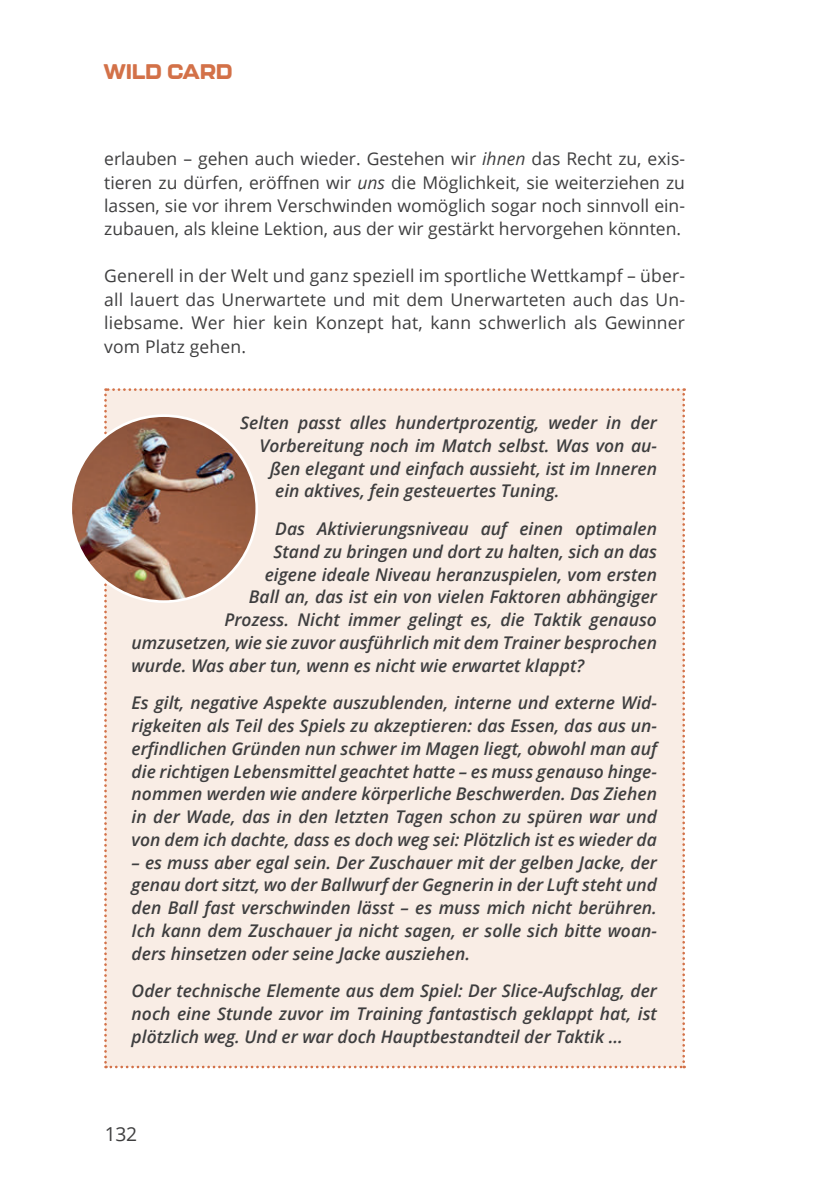
<style>
.page{position:relative;width:819px;height:1191px;background:#fff}
.page>*{position:absolute;margin:0;border:0;box-sizing:border-box;transform-origin:0 0}
.t1{font:800 21px "Kallisto";letter-spacing:-.01em;color:#d37148}
.t2{font:19.25px "Open Sans";color:#3e3e3f}
.t3{font:italic 600 17.5px/22.8px "Open Sans";color:#3e3e3f;text-align:justify}
.t4{font:17.5px/23.4px "Open Sans";letter-spacing:.005em;color:#3e3e3f;text-align:justify}
.s1{font-style:italic}
</style>
<div class="page">
<div style="left:104px;top:388px;width:581px;height:680px;background:#f9ede5"></div>
<img style="left:71px;top:415px;width:186px;height:186px;border-radius:93px">
<p class="t1" style="left:104px;top:59px;width:130px">WILD CARD</p>
<p class="t4" style="left:104px;top:146px;width:582px">erlauben – gehen auch wieder. Gestehen wir <span class="s1">ihnen</span> das Recht zu, exis&shy;tieren zu dürfen, eröffnen wir <span class="s1">uns</span> die Möglichkeit, sie weiterziehen zu lassen, sie vor ihrem Verschwinden womöglich sogar noch sinnvoll ein&shy;zubauen, als kleine Lektion, aus der wir gestärkt hervorgehen könnten.</p>
<p class="t4" style="left:104px;top:264px;width:582px">Generell in der Welt und ganz speziell im sportliche Wettkampf – über&shy;all lauert das Unerwartete und mit dem Unerwarteten auch das Un&shy;liebsame. Wer hier kein Konzept hat, kann schwerlich als Gewinner vom Platz gehen.</p>
<p class="t3" style="left:240px;top:411px;width:418px">Selten passt alles hundertprozentig, weder in der</p>
<p class="t3" style="left:259px;top:434px;width:399px">Vorbereitung noch im Match selbst. Was von au-</p>
<p class="t3" style="left:270px;top:456px;width:388px">ßen elegant und einfach aussieht, ist im Inneren</p>
<p class="t3" style="left:275px;top:479px;width:286px">ein aktives, fein gesteuertes Tuning.</p>
<p class="t3" style="left:275px;top:517px;width:383px">Das Aktivierungsniveau auf einen optimalen</p>
<p class="t3" style="left:273px;top:539px;width:385px">Stand zu bringen und dort zu halten, sich an das</p>
<p class="t3" style="left:265px;top:562px;width:393px">eigene ideale Niveau heranzuspielen, vom ersten</p>
<p class="t3" style="left:249px;top:585px;width:409px">Ball an, das ist ein von vielen Faktoren abhängiger</p>
<p class="t3" style="left:224px;top:608px;width:434px">Prozess. Nicht immer gelingt es, die Taktik genauso</p>
<p class="t3" style="left:132px;top:630px;width:527px">umzusetzen, wie sie zuvor ausführlich mit dem Trainer besprochen</p>
<p class="t3" style="left:132px;top:653px;width:454px">wurde. Was aber tun, wenn es nicht wie erwartet klappt?</p>
<p class="t3" style="left:132px;top:691px;width:527px">Es gilt, negative Aspekte auszublenden, interne und externe Wid&shy;rigkeiten als Teil des Spiels zu akzeptieren: das Essen, das aus un&shy;erfindlichen Gründen nun schwer im Magen liegt, obwohl man auf die richtigen Lebensmittel geachtet hatte – es muss genauso hinge&shy;nommen werden wie andere körperliche Beschwerden. Das Ziehen in der Wade, das in den letzten Tagen schon zu spüren war und von dem ich dachte, dass es doch weg sei: Plötzlich ist es wieder da</p>
<p class="t3" style="left:132px;top:850px;width:527px">– es muss aber egal sein. Der Zuschauer mit der gelben Jacke, der genau dort sitzt, wo der Ballwurf der Gegnerin in der Luft steht und den Ball fast verschwinden lässt – es muss mich nicht berühren.<br>Ich kann dem Zuschauer ja nicht sagen, er solle sich bitte woan&shy;ders hinsetzen oder seine Jacke ausziehen.</p>
<p class="t3" style="left:132px;top:979px;width:527px">Oder technische Elemente aus dem Spiel: Der Slice-Aufschlag, der noch eine Stunde zuvor im Training fantastisch geklappt hat, ist plötzlich weg. Und er war doch Hauptbestandteil der Taktik ...</p>
<p class="t2" style="left:105px;top:1121px;width:34px">132</p>
</div>
